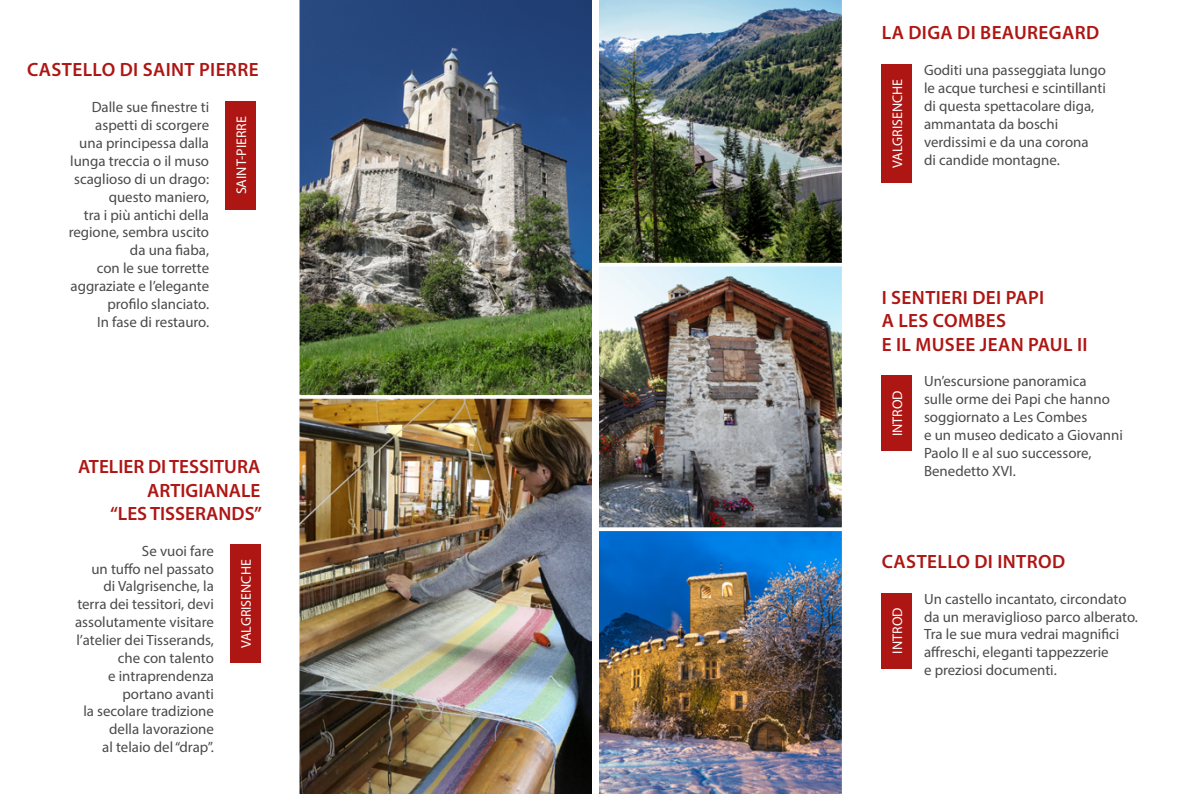
<style>
.page{position:relative;width:1191px;height:794px;background:#fff}
.page>*{position:absolute;margin:0;border:0;box-sizing:border-box;transform-origin:0 0}
.t1{font:600 19.25px/23.1px "Myriad Pro";letter-spacing:.02em;color:#ae1613}
.t2{font:600 19.25px/23.1px "Myriad Pro";color:#ae1613;text-align:right}
.t3{font:14.88px/17.8px "Myriad Pro";color:#4a4a49}
.t4{font:14px "Myriad Pro";color:#fff}
</style>
<div class="page">
<img style="left:299px;top:0;width:293px;height:395px">
<img style="left:299px;top:395px;width:293px;height:399px">
<img style="left:600px;top:268px;width:240px;height:258px">
<img style="left:599px;top:0;width:243px;height:263px">
<div style="left:595px;top:263px;width:250px;height:268px;border:4px solid #fff"></div>
<img style="left:595px;top:527px;width:250px;height:267px">
<div style="left:225px;top:101px;width:31px;height:108px;background:#ae1613"></div>
<div style="left:230px;top:544px;width:31px;height:119px;background:#ae1613"></div>
<div style="left:881px;top:375px;width:31px;height:76px;background:#ae1613"></div>
<div style="left:881px;top:64px;width:31px;height:119px;background:#ae1613"></div>
<div style="left:881px;top:592px;width:31px;height:76px;background:#ae1613"></div>
<p class="t1" style="left:27px;top:58px;width:233px">CASTELLO DI SAINT PIERRE</p>
<p class="t3" style="left:69px;top:98px;width:142px;text-align:right">Dalle sue finestre ti aspetti di scorgere una principessa dalla lunga treccia o il muso scaglioso di un drago: questo maniero,<br>tra i più antichi della regione, sembra uscito da una fiaba,<br>con le sue torrette aggraziate e l’elegante profilo slanciato.<br>In fase di restauro.</p>
<p class="t4" style="left:233px;top:194px;width:80px;rotate:-90deg">SAINT-PIERRE</p>
<p class="t2" style="left:78px;top:455px;width:185px">ATELIER DI TESSITURA<br>ARTIGIANALE<br>“LES TISSERANDS”</p>
<p class="t3" style="left:75px;top:541px;width:140px;text-align:right">Se vuoi fare<br>un tuffo nel passato<br>di Valgrisenche, la terra dei tessitori, devi assolutamente visitare l’atelier dei Tisserands, che con talento<br>e intraprendenza portano avanti<br>la secolare tradizione della lavorazione<br>al telaio del “drap”.</p>
<p class="t4" style="left:237px;top:648px;width:90px;rotate:-90deg">VALGRISENCHE</p>
<p class="t1" style="left:881px;top:21px;width:219px">LA DIGA DI BEAUREGARD</p>
<p class="t4" style="left:888px;top:168px;width:90px;rotate:-90deg">VALGRISENCHE</p>
<p class="t3" style="left:924px;top:61px;width:183px">Goditi una passeggiata lungo le acque turchesi e scintillanti di questa spettacolare diga, ammantata da boschi verdissimi e da una corona<br>di candide montagne.</p>
<p class="t1" style="left:881px;top:286px;width:207px">I SENTIERI DEI PAPI<br>A LES COMBES<br>E IL MUSEE JEAN PAUL II</p>
<p class="t4" style="left:888px;top:436px;width:48px;rotate:-90deg">INTROD</p>
<p class="t3" style="left:924px;top:372px;width:200px">Un’escursione panoramica<br>sulle orme dei Papi che hanno soggiornato a Les Combes<br>e un museo dedicato a Giovanni<br>Paolo II e al suo successore,<br>Benedetto XVI.</p>
<p class="t1" style="left:881px;top:549px;width:185px">CASTELLO DI INTROD</p>
<p class="t3" style="left:924px;top:589px;width:215px">Un castello incantato, circondato da un meraviglioso parco alberato.<br>Tra le sue mura vedrai magnifici affreschi, eleganti tappezzerie<br>e preziosi documenti.</p>
<p class="t4" style="left:888px;top:653px;width:48px;rotate:-90deg">INTROD</p>
</div>
